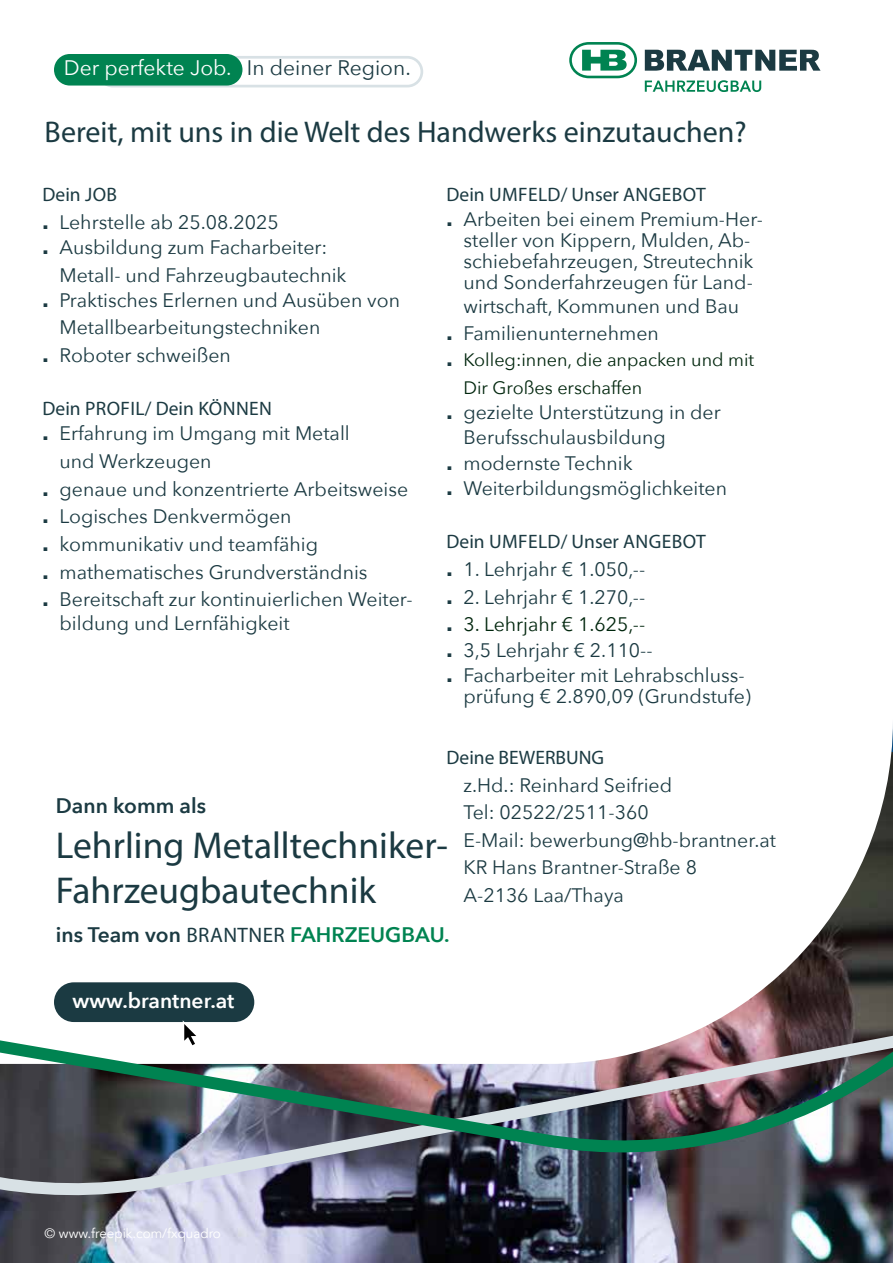
<style>
.page{position:relative;width:893px;height:1263px;background:#fff}
.page>*{position:absolute;margin:0;border:0;box-sizing:border-box;transform-origin:0 0}
.t1{font:37.5px/45px "Myriad Pro";color:#1b3a42}
.t2{font:30px "Myriad Pro";color:#1b3a42}
.t3{font:600 21px "Avenir Next";color:#008351}
.t4{font:21px "Avenir Next";color:#fff}
.t5{font:600 21px "Avenir Next";color:#fff}
.t6{font:600 21px "Avenir Next";color:#1b3a42}
.t7{font:19.5px/27.6px "Avenir Next";color:#1b3a42}
.t8{font:19.5px "Myriad Pro";letter-spacing:.005em;color:#1b3a42}
.t9{font:18px/27.6px "Avenir Next";color:#00260d}
.t10{font:13.5px "Avenir";color:#fff}
.s1{color:#1b3a42}
.s2{font-family:"Helvetica Neue LT Std";font-weight:800}
.s3{font-family:"Helvetica Neue LT Std";font-weight:800;font-size:19.5px;color:#1b3a42}
.s4{color:#00260d}
.s5{font-family:"Myriad Pro";font-weight:400;color:#1b3a42}
</style>
<div class="page">
<img style="left:0;top:1243px;width:893px;height:20px">
<img style="left:0;top:1183px;width:893px;height:60px">
<svg style="left:0;top:724px;width:893px;height:459px"></svg>
<div style="left:97px;top:56px;width:326px;height:31px;border:3px solid #d8e1e5;border-radius:14px"></div>
<div style="left:54px;top:54px;width:188px;height:32px;background:#008351;border-radius:16px"></div>
<svg style="left:645px;top:50px;width:175px;height:21px"></svg>
<svg style="left:569px;top:42px;width:68px;height:36px"></svg>
<svg style="left:645px;top:80px;width:116px;height:12px"></svg>
<div style="left:54px;top:982px;width:200px;height:40px;background:#1b3a42;border-radius:20px"></div>
<svg style="left:183px;top:1020px;width:17px;height:27px"></svg>
<p class="t4" style="left:64px;top:50px;width:349px">Der perfekte Job. <span class="s1">In deiner Region.</span></p>
<h2 class="t2" style="left:45px;top:113px;width:703px">Bereit, mit uns in die Welt des Handwerks einzutauchen?</h2>
<p class="t8" style="left:43px;top:182px;width:76px">Dein JOB</p>
<p class="t7" style="left:43px;top:208px;width:286px;line-height:25.2px"><span class="s2">.</span> Lehrstelle ab 25.08.2025<br><span class="s2">.</span> Ausbildung zum Facharbeiter:</p>
<p class="t7" style="left:43px;top:261px;width:359px;line-height:25.2px;text-indent:17px">Metall- und Fahrzeugbautechnik<br><span class="s2">.</span> Praktisches Erlernen und Ausüben von</p>
<p class="t7" style="left:43px;top:313px;width:279px;text-indent:17px">Metallbearbeitungstechniken <span class="s2">.</span> Roboter schweißen</p>
<p class="t8" style="left:43px;top:396px;width:231px">Dein PROFIL/ Dein KÖNNEN</p>
<p class="t7" style="left:43px;top:419px;width:309px"><span class="s2">.</span> Erfahrung im Umgang mit Metall</p>
<p class="t7" style="left:60px;top:447px;width:154px">und Werkzeugen</p>
<p class="t7" style="left:43px;top:474px;width:367px"><span class="s2">.</span> genaue und konzentrierte Arbeitsweise</p>
<p class="t7" style="left:43px;top:502px;width:250px"><span class="s2">.</span> Logisches Denkvermögen</p>
<p class="t7" style="left:43px;top:529px;width:277px"><span class="s2">.</span> kommunikativ und teamfähig</p>
<p class="t7" style="left:43px;top:557px;width:326px"><span class="s2">.</span> mathematisches Grundverständnis</p>
<p class="t7" style="left:43px;top:585px;width:372px"><span class="s2">.</span> Bereitschaft zur kontinuierlichen Weiter-</p>
<p class="t7" style="left:60px;top:608px;width:232px">bildung und Lernfähigkeit</p>
<p class="t8" style="left:446px;top:182px;width:261px">Dein UMFELD/ Unser ANGEBOT</p>
<p class="t7" style="left:446px;top:208px;width:318px;line-height:21px;text-align:center"><span class="s2">.</span> Arbeiten bei einem Premium-Her&shy;steller von Kippern, Mulden, Ab&shy;schiebefahrzeugen, Streutechnik und Sonderfahrzeugen für Land-</p>
<p class="t7" style="left:446px;top:291px;width:294px;text-indent:17px">wirtschaft, Kommunen und Bau <span class="s2">.</span> Familienunternehmen</p>
<p class="t9" style="left:463px;top:345px;width:292px;text-indent:-17px"><span class="s3">.</span> Kolleg:innen, die anpacken und mit<br>Dir Großes erschaffen</p>
<p class="t7" style="left:446px;top:398px;width:276px"><span class="s2">.</span> gezielte Unterstützung in der</p>
<p class="t7" style="left:463px;top:423px;width:204px">Berufsschulausbildung</p>
<p class="t7" style="left:446px;top:448px;width:188px"><span class="s2">.</span> modernste Technik</p>
<p class="t7" style="left:446px;top:473px;width:282px"><span class="s2">.</span> Weiterbildungsmöglichkeiten</p>
<p class="t8" style="left:446px;top:530px;width:261px">Dein UMFELD/ Unser ANGEBOT</p>
<p class="t7" style="left:446px;top:554px;width:200px;text-align:justify"><span class="s2">.</span> 1. Lehrjahr € 1.050,-- <span class="s2">.</span> 2. Lehrjahr € 1.270,-- <span class="s2">.</span> <span class="s4">3. Lehrjahr € 1.625,--</span></p>
<p class="t7" style="left:446px;top:636px;width:300px;line-height:25.2px"><span class="s2">.</span> 3,5 Lehrjahr € 2.110--<br><span class="s2">.</span> Facharbeiter mit Lehrabschluss-</p>
<p class="t7" style="left:463px;top:681px;width:289px">prüfung € 2.890,09 (Grundstufe)</p>
<p class="t8" style="left:446px;top:745px;width:159px">Deine BEWERBUNG</p>
<p class="t7" style="left:463px;top:770px;width:314px">z.Hd.: Reinhard Seifried<br>Tel: 02522/2511-360<br>E-Mail: bewerbung@hb-brantner.at<br>KR Hans Brantner-Straße 8<br>A-2136 Laa/Thaya</p>
<p class="t6" style="left:56px;top:788px;width:152px">Dann komm als</p>
<h1 class="t1" style="left:56px;top:822px;width:394px">Lehrling Metalltechniker-<br>Fahrzeugbautechnik</h1>
<p class="t3" style="left:56px;top:917px;width:395px"><span class="s1">ins Team von</span> <span class="s5">BRANTNER</span> FAHRZEUGBAU.</p>
<p class="t5" style="left:72px;top:983px;width:163px">www.brantner.at</p>
<p class="t10" style="left:44px;top:1225px;width:178px">© www.freepik.com/fxquadro</p>
</div>
